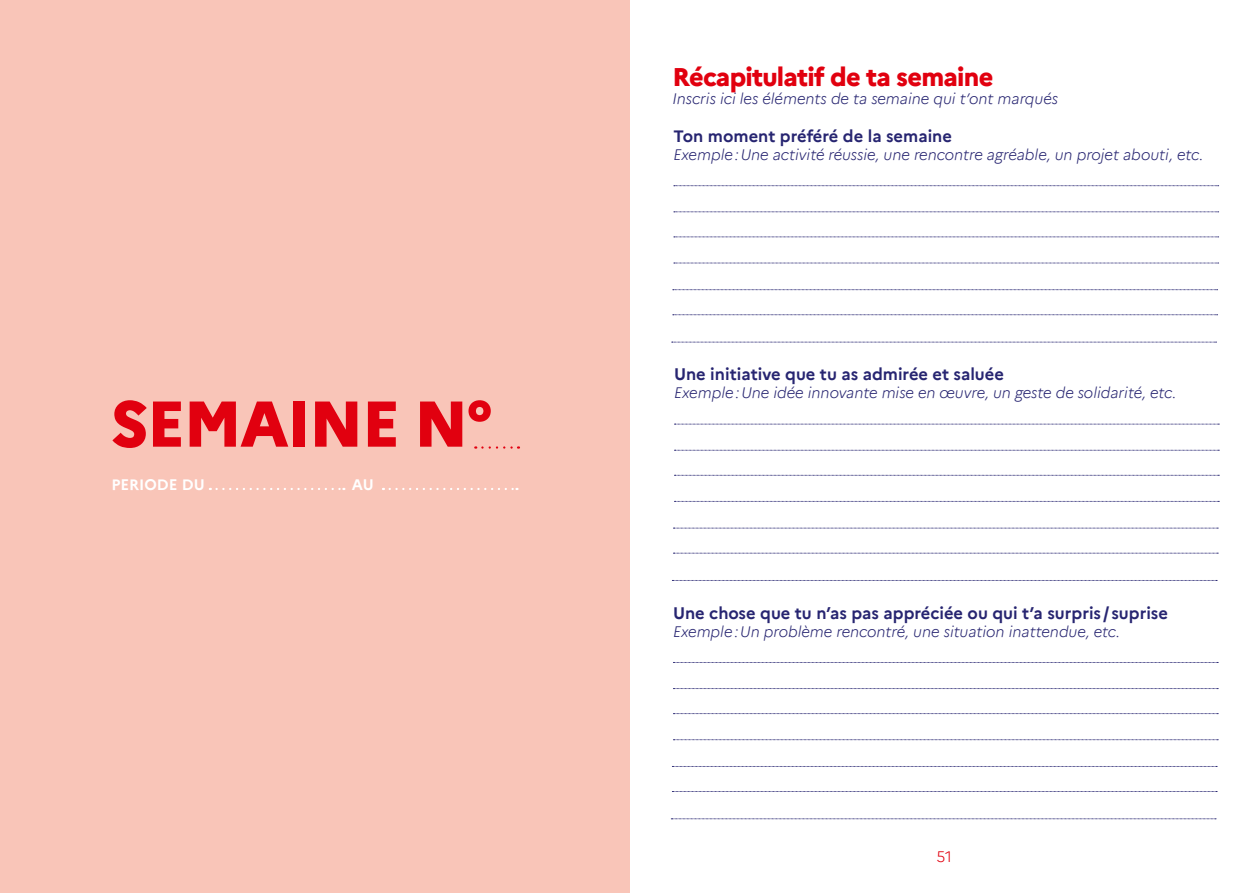
<style>
.page{position:relative;width:1259px;height:893px;background:#fff}
.page>*{position:absolute;margin:0;border:0;box-sizing:border-box;transform-origin:0 0}
.t1{font:800 64.5px "Marianne";letter-spacing:-.03em;color:#e1000f}
.t2{font:800 25.5px "Marianne";letter-spacing:-.03em;color:#e1000f}
.t3{font:700 16.5px "Marianne";color:#272571}
.t4{font:italic 300 15px "Marianne";color:#272571}
.t5{font:700 15px "Marianne";color:#fff}
.t6{font:300 15px "Marianne";color:#e1000f}
</style>
<div class="page">
<div style="left:0;top:0;width:629px;height:893px;background:#f9c5b8"></div>
<svg style="left:390px;top:488px;width:127px;height:2px"></svg>
<svg style="left:482px;top:446px;width:37px;height:3px"></svg>
<svg style="left:210px;top:488px;width:134px;height:2px"></svg>
<svg style="left:674px;top:185px;width:544px;height:1px"></svg>
<svg style="left:674px;top:212px;width:544px;height:1px"></svg>
<svg style="left:674px;top:237px;width:544px;height:1px"></svg>
<svg style="left:674px;top:263px;width:544px;height:1px"></svg>
<svg style="left:673px;top:289px;width:544px;height:1px"></svg>
<svg style="left:673px;top:314px;width:544px;height:1px"></svg>
<svg style="left:672px;top:342px;width:544px;height:1px"></svg>
<svg style="left:674px;top:424px;width:545px;height:1px"></svg>
<svg style="left:674px;top:450px;width:545px;height:1px"></svg>
<svg style="left:674px;top:475px;width:545px;height:1px"></svg>
<svg style="left:674px;top:501px;width:545px;height:1px"></svg>
<svg style="left:673px;top:528px;width:545px;height:1px"></svg>
<svg style="left:673px;top:553px;width:545px;height:1px"></svg>
<svg style="left:672px;top:580px;width:545px;height:1px"></svg>
<svg style="left:673px;top:662px;width:545px;height:1px"></svg>
<svg style="left:673px;top:688px;width:545px;height:1px"></svg>
<svg style="left:673px;top:713px;width:545px;height:1px"></svg>
<svg style="left:673px;top:739px;width:545px;height:1px"></svg>
<svg style="left:672px;top:766px;width:545px;height:1px"></svg>
<svg style="left:672px;top:791px;width:545px;height:1px"></svg>
<svg style="left:671px;top:818px;width:545px;height:1px"></svg>
<h1 class="t1" style="left:111px;top:374px;width:383px">SEMAINE N°</h1>
<p class="t5" style="left:111px;top:473px;width:95px">PERIODE DU</p>
<p class="t5" style="left:352px;top:473px;width:23px">AU</p>
<h2 class="t2" style="left:672px;top:57px;width:322px">Récapitulatif de ta semaine</h2>
<p class="t4" style="left:672px;top:87px;width:387px">Inscris ici les éléments de ta semaine qui t’ont marqués</p>
<p class="t3" style="left:673px;top:123px;width:280px">Ton moment préféré de la semaine</p>
<p class="t4" style="left:673px;top:143px;width:531px">Exemple:Une activité réussie, une rencontre agréable, un projet abouti, etc.</p>
<p class="t3" style="left:674px;top:362px;width:331px">Une initiative que tu as admirée et saluée</p>
<p class="t4" style="left:674px;top:381px;width:504px">Exemple:Une idée innovante mise en œuvre, un geste de solidarité, etc.</p>
<p class="t3" style="left:673px;top:600px;width:496px">Une chose que tu n’as pas appréciée ou qui t’a surpris / suprise</p>
<p class="t4" style="left:673px;top:620px;width:448px">Exemple:Un problème rencontré, une situation inattendue, etc.</p>
<p class="t6" style="left:936px;top:845px;width:17px">51</p>
</div>
